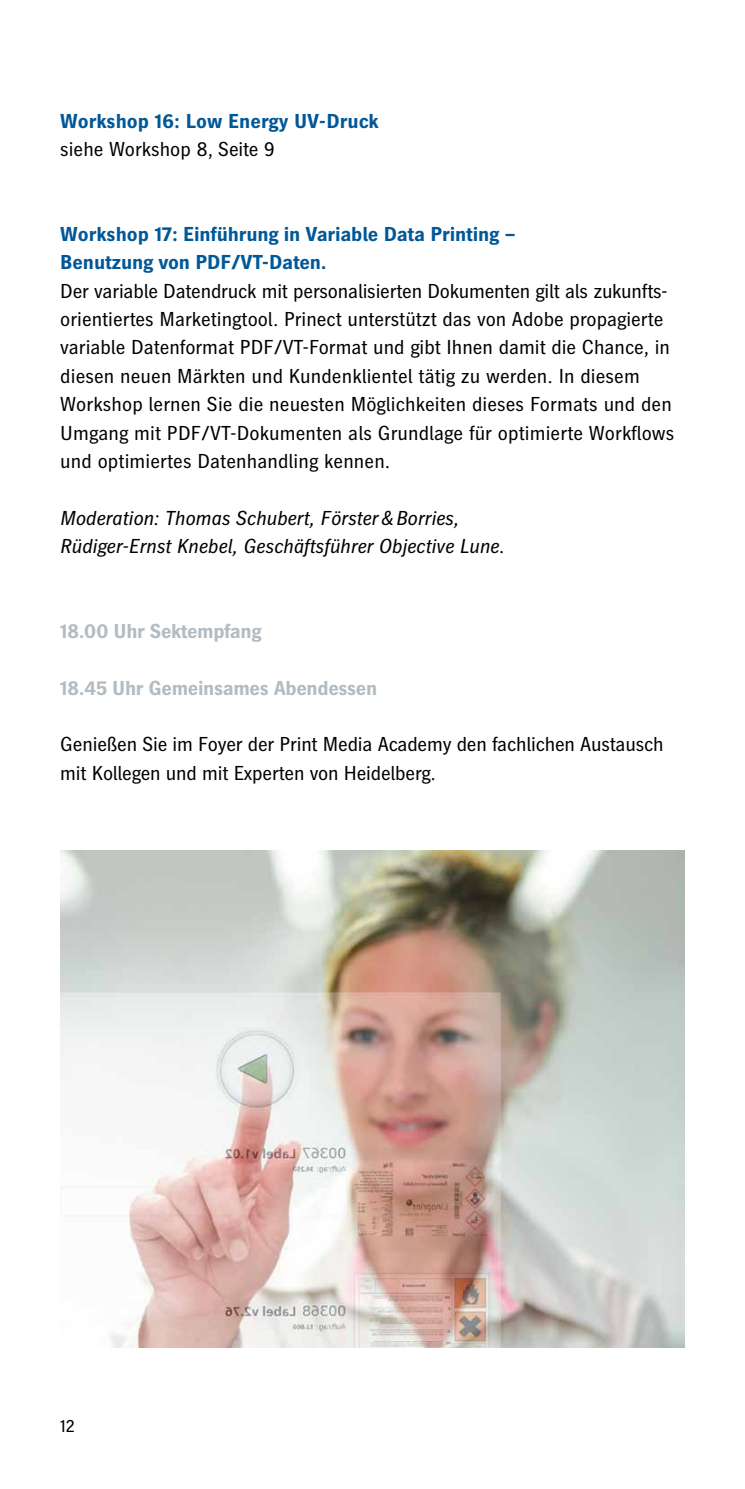
<style>
.page{position:relative;width:745px;height:1489px;background:#fff}
.page>*{position:absolute;margin:0;border:0;box-sizing:border-box;transform-origin:0 0}
.t1{font:20px/28.2px "Heidelberg Gothic Ml";color:#000}
.t2{font:700 20px/28.2px "Heidelberg Gothic Ml";letter-spacing:-.01em;color:#005898}
.t3{font:italic 20px/28.2px "Heidelberg Gothic Ml";color:#000}
.t4{font:700 20px "Heidelberg Gothic Ml";letter-spacing:-.02em;color:#b2bcc2}
.t5{font:17.5px "Heidelberg Gothic Ml";color:#000}
</style>
<div class="page">
<img style="left:60px;top:850px;width:624px;height:496px">
<p class="t2" style="left:60px;top:107px;width:319px">Workshop 16: Low Energy UV-Druck</p>
<p class="t1" style="left:60px;top:135px;width:216px">siehe Workshop 8, Seite 9</p>
<p class="t2" style="left:60px;top:221px;width:456px">Workshop 17: Einführung in Variable Data Printing –<br>Benutzung von PDF/VT-Daten.</p>
<p class="t1" style="left:60px;top:277px;width:615px">Der variable Datendruck mit personalisierten Dokumenten gilt als zukunfts&shy;orientiertes Marketingtool. Prinect unterstützt das von Adobe propagierte variable Datenformat PDF/VT-Format und gibt Ihnen damit die Chance, in diesen neuen Märkten und Kundenklientel tätig zu werden. In diesem Workshop lernen Sie die neuesten Möglichkeiten dieses Formats und den Umgang mit PDF/VT-Dokumenten als Grundlage für optimierte Workflows und optimiertes Datenhandling kennen.</p>
<p class="t3" style="left:60px;top:504px;width:445px">Moderation: Thomas Schubert, Förster&amp;Borries,<br>Rüdiger-Ernst Knebel, Geschäftsführer Objective Lune.</p>
<p class="t4" style="left:60px;top:620px;width:202px">18.00 Uhr Sektempfang</p>
<p class="t4" style="left:60px;top:676px;width:318px">18.45 Uhr Gemeinsames Abendessen</p>
<p class="t1" style="left:60px;top:730px;width:604px">Genießen Sie im Foyer der Print Media Academy den fachlichen Austausch mit Kollegen und mit Experten von Heidelberg.</p>
<p class="t5" style="left:60px;top:1416px;width:16px">12</p>
</div>
